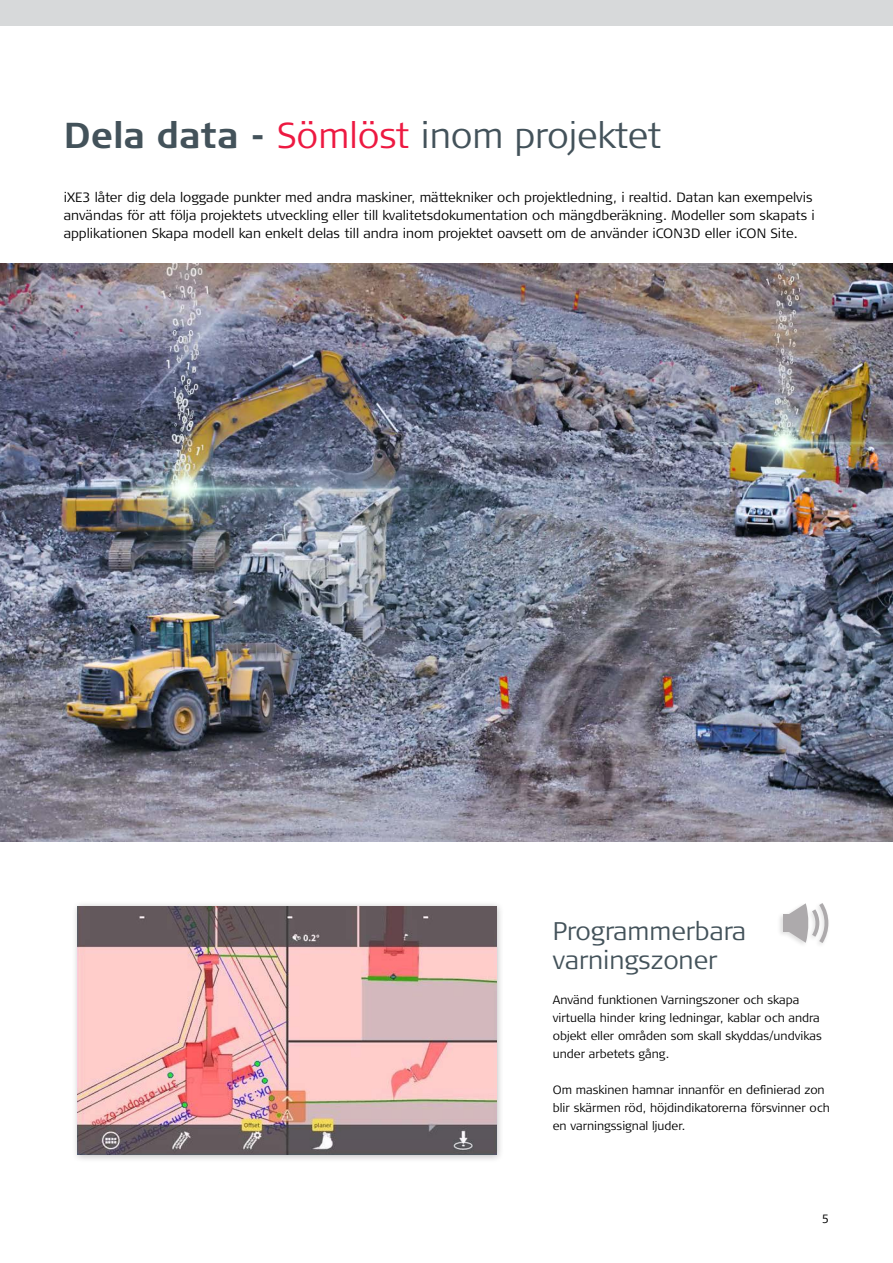
<style>
.page{position:relative;width:893px;height:1263px;background:#fff}
.page>*{position:absolute;margin:0;border:0;box-sizing:border-box;transform-origin:0 0}
.t1{font:300 36px "Signa Column";color:#43525a}
.t2{font:300 25.5px/28.5px "Signa Column";color:#43525a}
.t3{font:300 13.5px/18px "Signa Column";color:#000}
.t4{font:300 12px/18px "Signa Column";color:#000}
.s1{font-weight:700}
.s2{color:#ed1941}
</style>
<div class="page">
<div style="left:0;top:0;width:893px;height:26px;background:#d7d9da"></div>
<div style="left:72px;top:900px;width:433px;height:263px;background:#000;opacity:.25"></div>
<img style="left:77px;top:906px;width:419px;height:248px">
<img style="left:0;top:264px;width:893px;height:578px">
<div style="left:776px;top:900px;width:55px;height:48px;background:#000;opacity:.27"></div>
<svg style="left:789px;top:903px;width:39px;height:40px"></svg>
<div style="left:783px;top:914px;width:5px;height:18px;background:#adaaac"></div>
<h1 class="t1" style="left:64px;top:112px;width:599px"><span class="s1">Dela data -</span> <span class="s2">Sömlöst</span> inom projektet</h1>
<p class="t3" style="left:64px;top:188px;width:752px">iXE3 låter dig dela loggade punkter med andra maskiner, mättekniker och projektledning, i realtid. Datan kan exempelvis användas för att följa projektets utveckling eller till kvalitetsdokumentation och mängdberäkning. Modeller som skapats i applikationen Skapa modell kan enkelt delas till andra inom projektet oavsett om de använder iCON3D eller iCON Site.</p>
<h2 class="t2" style="left:553px;top:918px;width:195px">Programmerbara varningszoner</h2>
<p class="t4" style="left:553px;top:991px;width:270px">Använd funktionen Varningszoner och skapa virtuella hinder kring ledningar, kablar och andra objekt eller områden som skall skyddas/undvikas under arbetets gång.</p>
<p class="t4" style="left:553px;top:1081px;width:279px">Om maskinen hamnar innanför en definierad zon blir skärmen röd, höjdindikatorerna försvinner och en varningssignal ljuder.</p>
<p class="t4" style="left:822px;top:1210px;width:9px">5</p>
</div>
